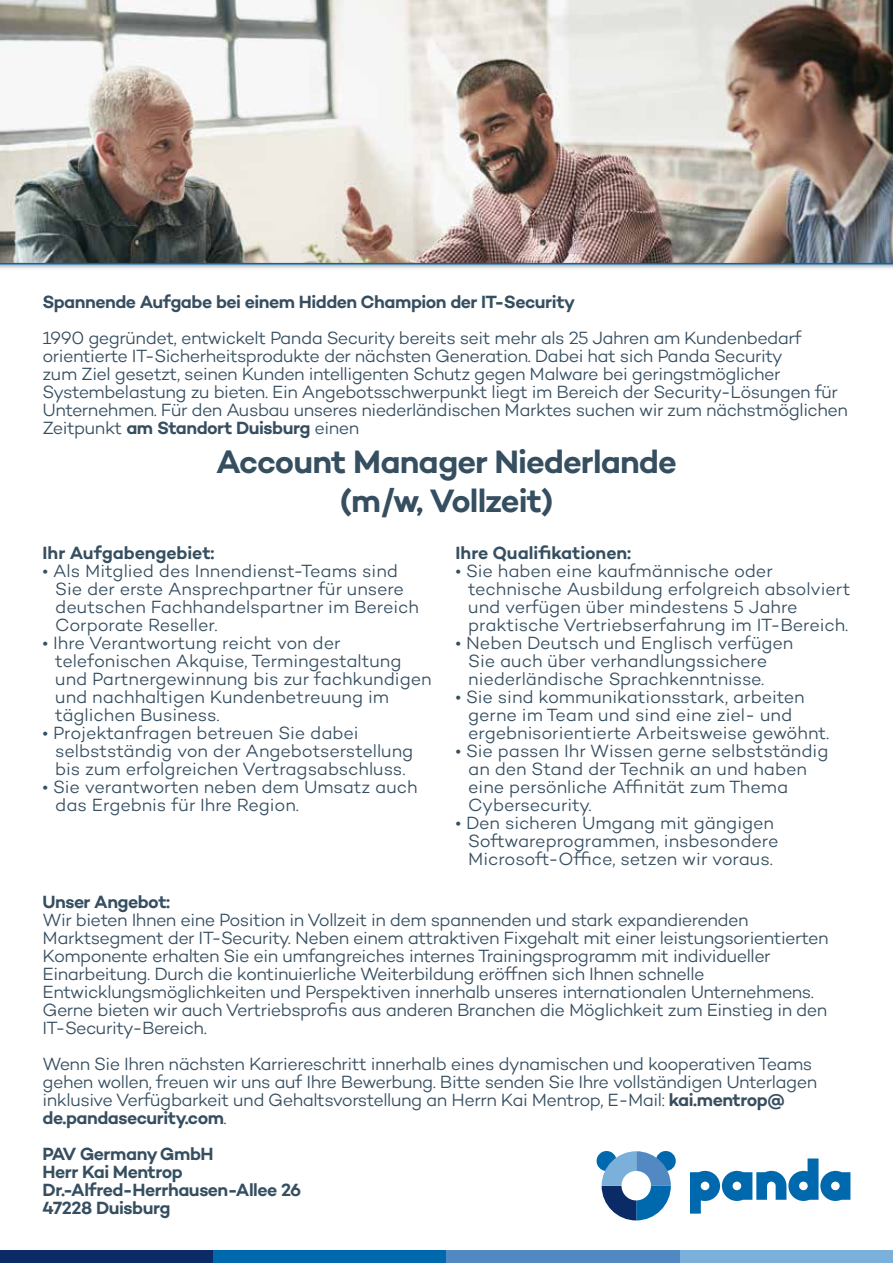
<style>
.page{position:relative;width:893px;height:1263px;background:#fff}
.page>*{position:absolute;margin:0;border:0;box-sizing:border-box;transform-origin:0 0}
.t1{font:600 33px/39px "Campton";letter-spacing:-.03em;color:#354e60;text-align:center}
.t2{font:300 18px/18px "Campton";letter-spacing:-.025em;color:#354e60}
.t3{font:300 18px/18px "Campton";letter-spacing:-.005em;color:#354e60}
.t4{font:600 18px/18px "Campton";letter-spacing:-.025em;color:#354e60}
.t5{font:600 18px "Campton";color:#354e60}
.t6{font:600 18px "Campton";letter-spacing:-.005em;color:#354e60}
.s1{font-weight:600}
</style>
<div class="page">
<div style="left:0;top:1251px;width:213px;height:12px;background:#0b2b66"></div>
<div style="left:213px;top:1251px;width:233px;height:12px;background:#0069ae"></div>
<div style="left:446px;top:1251px;width:234px;height:12px;background:#5389c2"></div>
<div style="left:680px;top:1251px;width:213px;height:12px;background:#7bb0db"></div>
<svg style="left:690px;top:1158px;width:160px;height:55px"></svg>
<div style="left:597px;top:1151px;width:20px;height:20px;background:#0069ae;border-radius:50%"></div>
<div style="left:656px;top:1151px;width:20px;height:20px;background:#0069ae;border-radius:50%"></div>
<svg style="left:602px;top:1151px;width:69px;height:69px"></svg>
<div style="left:0;top:0;width:893px;height:270px;background:#354e60;opacity:.75"></div>
<img style="left:0;top:0;width:893px;height:264px">
<p class="t4" style="left:43px;top:292px;width:534px">Spannende Aufgabe bei einem Hidden Champion der IT-Security</p>
<p class="t2" style="left:43px;top:328px;width:807px">1990 gegründet, entwickelt Panda Security bereits seit mehr als 25 Jahren am Kundenbedarf orientierte IT-Sicherheitsprodukte der nächsten Generation. Dabei hat sich Panda Security<br>zum Ziel gesetzt, seinen Kunden intelligenten Schutz gegen Malware bei geringstmöglicher Systembelastung zu bieten. Ein Angebotsschwerpunkt liegt im Bereich der Security-Lösungen für Unternehmen. Für den Ausbau unseres niederländischen Marktes suchen wir zum nächstmöglichen Zeitpunkt <span class="s1">am Standort Duisburg</span> einen</p>
<h1 class="t1" style="left:216px;top:441px;width:462px">Account Manager Niederlande (m/w, Vollzeit)</h1>
<p class="t6" style="left:43px;top:541px;width:174px">Ihr Aufgabengebiet:</p>
<p class="t3" style="left:55px;top:562px;width:365px;text-indent:-13px">• Als Mitglied des Innendienst-Teams sind Sie der erste Ansprechpartner für unsere deutschen Fachhandelspartner im Bereich Corporate Reseller.</p>
<p class="t3" style="left:55px;top:634px;width:378px;text-indent:-13px">• Ihre Verantwortung reicht von der telefonischen Akquise, Termingestaltung und Partnergewinnung bis zur fachkundigen und nachhaltigen Kundenbetreuung im täglichen Business.</p>
<p class="t3" style="left:55px;top:724px;width:360px;text-indent:-13px">• Projektanfragen betreuen Sie dabei selbstständig von der Angebotserstellung bis zum erfolgreichen Vertragsabschluss.</p>
<p class="t3" style="left:55px;top:778px;width:364px;text-indent:-13px">• Sie verantworten neben dem Umsatz auch das Ergebnis für Ihre Region.</p>
<p class="t5" style="left:455px;top:541px;width:177px">Ihre Qualifikationen:</p>
<p class="t3" style="left:468px;top:562px;width:384px;text-indent:-13px">• Sie haben eine kaufmännische oder technische Ausbildung erfolgreich absolviert und verfügen über mindestens 5 Jahre praktische Vertriebserfahrung im IT-Bereich.</p>
<p class="t3" style="left:468px;top:634px;width:327px;text-indent:-13px">• Neben Deutsch und Englisch verfügen<br>Sie auch über verhandlungssichere niederländische Sprachkenntnisse.</p>
<p class="t3" style="left:468px;top:688px;width:363px;text-indent:-13px">• Sie sind kommunikationsstark, arbeiten gerne im Team und sind eine ziel- und ergebnisorientierte Arbeitsweise gewöhnt.</p>
<p class="t3" style="left:468px;top:742px;width:362px;text-indent:-13px">• Sie passen Ihr Wissen gerne selbstständig an den Stand der Technik an und haben eine persönliche Affinität zum Thema Cybersecurity.</p>
<p class="t2" style="left:468px;top:814px;width:312px;text-indent:-13px">• Den sicheren Umgang mit gängigen<br>Softwareprogrammen, insbesondere<br>Microsoft-Office, setzen wir voraus.</p>
<p class="t4" style="left:43px;top:892px;width:129px">Unser Angebot:</p>
<p class="t2" style="left:43px;top:910px;width:787px">Wir bieten Ihnen eine Position in Vollzeit in dem spannenden und stark expandierenden Marktsegment der IT-Security. Neben einem attraktiven Fixgehalt mit einer leistungsorientierten Komponente erhalten Sie ein umfangreiches internes Trainingsprogramm mit individueller Einarbeitung. Durch die kontinuierliche Weiterbildung eröffnen sich Ihnen schnelle Entwicklungsmöglichkeiten und Perspektiven innerhalb unseres internationalen Unternehmens.<br>Gerne bieten wir auch Vertriebsprofis aus anderen Branchen die Möglichkeit zum Einstieg in den IT-Security-Bereich.</p>
<p class="t2" style="left:43px;top:1054px;width:776px">Wenn Sie Ihren nächsten Karriereschritt innerhalb eines dynamischen und kooperativen Teams gehen wollen, freuen wir uns auf Ihre Bewerbung. Bitte senden Sie Ihre vollständigen Unterlagen inklusive Verfügbarkeit und Gehaltsvorstellung an Herrn Kai Mentrop, E-Mail: <span class="s1">kai.mentrop@ de.pandasecurity.com</span>.</p>
<p class="t4" style="left:43px;top:1144px;width:260px">PAV Germany GmbH<br>Herr Kai Mentrop<br>Dr.-Alfred-Herrhausen-Allee 26<br>47228 Duisburg</p>
</div>
